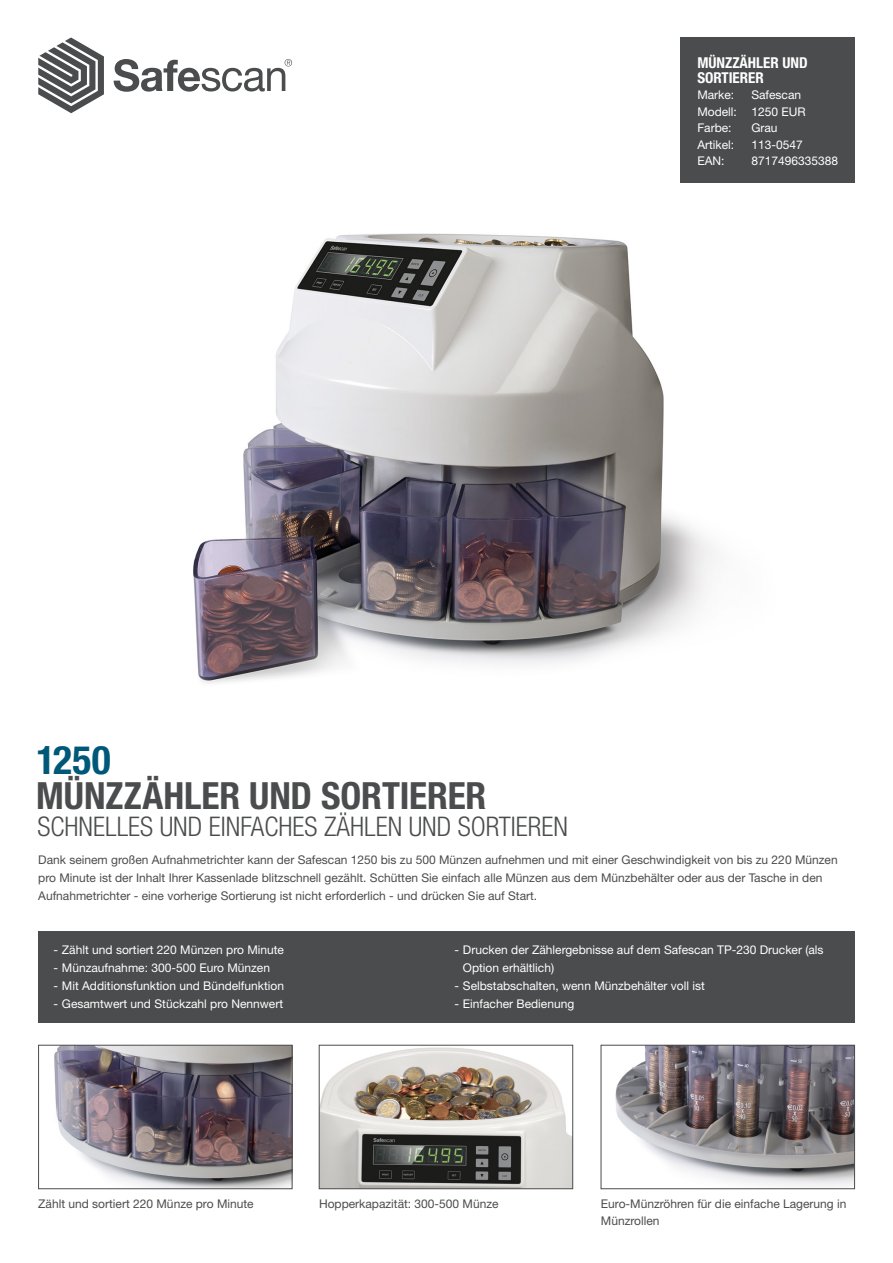
<style>
.page{position:relative;width:893px;height:1263px;background:#fff}
.page>*{position:absolute;margin:0;border:0;box-sizing:border-box;transform-origin:0 0}
.t1{font:700 condensed 39.45px "Helvetica Neue LT Std";color:#005879}
.t2{font:700 condensed 37.5px "Helvetica Neue LT Std";letter-spacing:-.005em;color:#4b4c4d}
.t3{font:300 condensed 27px "Helvetica Neue LT Std";color:#4b4c4d}
.t4{font:700 condensed 15px/15px "Helvetica Neue LT Std";color:#fff}
.Platte_tekst{font:12px/18px "Helvetica Neue LT Std";color:#4b4c4d}
.Tabel{font:12px/18px "Helvetica Neue LT Std";color:#fff}
</style>
<div class="page">
<div style="left:680px;top:37px;width:175px;height:146px;background:#4b4c4d"></div>
<svg style="left:38px;top:37px;width:66px;height:76px"></svg>
<svg style="left:114px;top:59px;width:178px;height:33px"></svg>
<div style="left:38px;top:931px;width:817px;height:92px;background:#4b4c4d"></div>
<img style="left:321px;top:1047px;width:250px;height:140px">
<div style="left:319px;top:1045px;width:254px;height:144px;border:1px solid #4b4c4d"></div>
<img style="left:54px;top:1047px;width:236px;height:140px">
<div style="left:38px;top:1045px;width:254px;height:144px;border:1px solid #4b4c4d"></div>
<img style="left:615px;top:1047px;width:238px;height:140px">
<div style="left:601px;top:1045px;width:254px;height:144px;border:1px solid #4b4c4d"></div>
<img style="left:193px;top:233px;width:523px;height:451px">
<p class="t4" style="left:697px;top:55px;width:112px">MÜNZZÄHLER UND<br>SORTIERER</p>
<p class="Tabel" style="left:697px;top:86px;width:38px">Marke:</p>
<p class="Tabel" style="left:751px;top:86px;width:51px">Safescan</p>
<p class="Tabel" style="left:697px;top:102px;width:110px">Modell: 1250 EUR</p>
<p class="Tabel" style="left:697px;top:119px;width:36px">Farbe:</p>
<p class="Tabel" style="left:751px;top:119px;width:28px">Grau</p>
<p class="Tabel" style="left:697px;top:135px;width:38px">Artikel:</p>
<p class="Tabel" style="left:751px;top:135px;width:53px">113-0547</p>
<p class="Tabel" style="left:697px;top:152px;width:29px">EAN:</p>
<p class="Tabel" style="left:751px;top:152px;width:88px">8717496335388</p>
<p class="t1" style="left:37px;top:736px;width:76px">1250</p>
<p class="t3" style="left:38px;top:811px;width:532px">SCHNELLES UND EINFACHES ZÄHLEN UND SORTIEREN</p>
<p class="t2" style="left:36px;top:772px;width:452px">MÜNZZÄHLER UND SORTIERER</p>
<p class="Platte_tekst" style="left:38px;top:851px;width:801px">Dank seinem großen Aufnahmetrichter kann der Safescan 1250 bis zu 500 Münzen aufnehmen und mit einer Geschwindigkeit von bis zu 220 Münzen pro Minute ist der Inhalt Ihrer Kassenlade blitzschnell gezählt. Schütten Sie einfach alle Münzen aus dem Münzbehälter oder aus der Tasche in den<br>Aufnahmetrichter - eine vorherige Sortierung ist nicht erforderlich - und drücken Sie auf Start.</p>
<p class="Tabel" style="left:53px;top:941px;width:232px">- Zählt und sortiert 220 Münzen pro Minute</p>
<p class="Tabel" style="left:53px;top:959px;width:218px">- Münzaufnahme: 300-500 Euro Münzen</p>
<p class="Tabel" style="left:53px;top:977px;width:232px">- Mit Additionsfunktion und Bündelfunktion</p>
<p class="Tabel" style="left:53px;top:995px;width:231px">- Gesamtwert und Stückzahl pro Nennwert</p>
<p class="Tabel" style="left:463px;top:941px;width:362px;text-indent:-9px">- Drucken der Zählergebnisse auf dem Safescan TP-230 Drucker (als<br>Option erhältlich)</p>
<p class="Tabel" style="left:454px;top:977px;width:252px">- Selbstabschalten, wenn Münzbehälter voll ist</p>
<p class="Tabel" style="left:454px;top:995px;width:121px">- Einfacher Bedienung</p>
<p class="Platte_tekst" style="left:38px;top:1195px;width:217px">Zählt und sortiert 220 Münze pro Minute</p>
<p class="Platte_tekst" style="left:319px;top:1195px;width:181px">Hopperkapazität: 300-500 Münze</p>
<p class="Platte_tekst" style="left:601px;top:1196px;width:247px;line-height:16.5px">Euro-Münzröhren für die einfache Lagerung in<br>Münzrollen</p>
</div>
